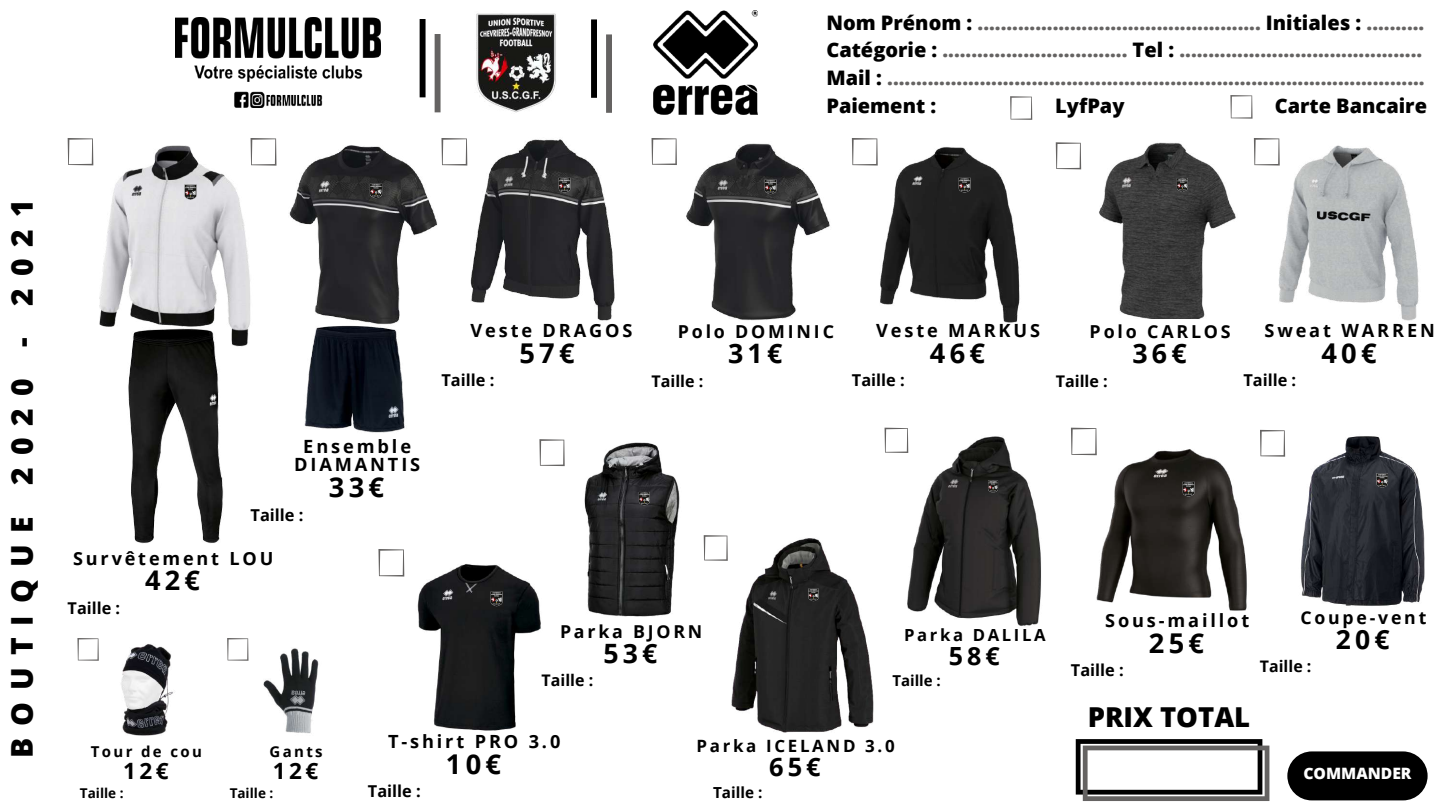
<style>
.page{position:relative;width:1440px;height:810px;background:#fff}
.page>*{position:absolute;margin:0;border:0;box-sizing:border-box;transform-origin:0 0}
.t1{font:800 30px "Open Sans";letter-spacing:.4em;color:#000}
.t2{font:800 27.4px "Open Sans";color:#000}
.t3{font:700 27.4px "Open Sans";color:#000}
.t4{font:700 27.3px "Open Sans";letter-spacing:.16em;color:#000}
.t5{font:700 27.1px "Open Sans";color:#000}
.t6{font:700 26.8px "Open Sans";color:#000}
.t7{font:700 26.6px "Open Sans";color:#000}
.t8{font:700 26.5px "Open Sans";color:#000}
.t9{font:700 25.4px "Open Sans";color:#000}
.t10{font:700 25px "Open Sans";color:#000}
.t11{font:700 22.5px "Open Sans";color:#000}
.t12{font:800 20px/27.8px "Open Sans";color:#656362}
.t13{font:800 20px "Open Sans";color:#000}
.t14{font:700 18.2px/17.8px "Open Sans";letter-spacing:.16em;color:#000;text-align:center}
.t15{font:700 18.1px "Open Sans";letter-spacing:.16em;color:#000}
.t16{font:700 17.9px "Open Sans";letter-spacing:.16em;color:#000}
.t17{font:700 17.8px "Open Sans";letter-spacing:.16em;color:#000}
.t18{font:700 17.7px "Open Sans";letter-spacing:.16em;color:#000}
.t19{font:700 16.9px "Open Sans";letter-spacing:.16em;color:#000}
.t20{font:700 16.7px "Open Sans";letter-spacing:.16em;color:#000}
.t21{font:700 16.4px "Open Sans";color:#000}
.t22{font:700 16.3px "Open Sans";color:#000}
.t23{font:700 16.1px "Open Sans";color:#000}
.t24{font:700 16px "Open Sans";color:#000}
.t25{font:700 15.9px "Open Sans";color:#000}
.t26{font:800 15.7px "Open Sans";color:#fff}
.t27{font:700 15.2px "Open Sans";color:#000}
.t28{font:700 15px "Open Sans";letter-spacing:.16em;color:#000}
.t29{font:700 13.5px "Open Sans";color:#000}
.t30{font:700 10.9px "Horizon";color:#000}
.s1{color:#000}
</style>
<div class="page">
<img style="left:176px;top:17px;width:204px;height:91px">
<img style="left:476px;top:13px;width:81px;height:100px">
<svg style="left:420px;top:19px;width:6px;height:78px"></svg>
<svg style="left:435px;top:34px;width:6px;height:78px"></svg>
<img style="left:654px;top:11px;width:103px;height:104px">
<svg style="left:591px;top:19px;width:6px;height:79px"></svg>
<svg style="left:606px;top:34px;width:6px;height:79px"></svg>
<img style="left:74px;top:138px;width:177px;height:174px">
<svg style="left:68px;top:138px;width:25px;height:27px"></svg>
<img style="left:99px;top:312px;width:152px;height:232px">
<img style="left:184px;top:184px;width:14px;height:16px">
<svg style="left:251px;top:138px;width:10px;height:28px"></svg>
<img style="left:261px;top:138px;width:177px;height:176px">
<img style="left:304px;top:314px;width:101px;height:119px">
<img style="left:370px;top:183px;width:13px;height:16px">
<svg style="left:652px;top:138px;width:6px;height:27px"></svg>
<img style="left:658px;top:138px;width:172px;height:183px">
<img style="left:764px;top:179px;width:14px;height:16px">
<svg style="left:441px;top:138px;width:3px;height:28px"></svg>
<img style="left:444px;top:138px;width:171px;height:183px">
<img style="left:559px;top:177px;width:13px;height:16px">
<div style="left:1287px;top:751px;width:141px;height:50px;background:#000;border-radius:25px"></div>
<svg style="left:1076px;top:739px;width:193px;height:62px"></svg>
<svg style="left:1056px;top:142px;width:17px;height:27px"></svg>
<img style="left:1073px;top:142px;width:163px;height:177px">
<img style="left:1176px;top:178px;width:12px;height:15px">
<svg style="left:852px;top:138px;width:26px;height:28px"></svg>
<img style="left:857px;top:140px;width:163px;height:183px">
<img style="left:958px;top:177px;width:14px;height:16px">
<svg style="left:1254px;top:138px;width:2px;height:28px"></svg>
<img style="left:1256px;top:138px;width:163px;height:183px">
<svg style="left:378px;top:549px;width:3px;height:28px"></svg>
<img style="left:381px;top:549px;width:139px;height:182px">
<img style="left:490px;top:591px;width:14px;height:16px">
<img style="left:520px;top:442px;width:160px;height:192px">
<img style="left:638px;top:492px;width:12px;height:14px">
<svg style="left:539px;top:439px;width:26px;height:27px"></svg>
<img style="left:703px;top:535px;width:171px;height:198px">
<img style="left:808px;top:588px;width:11px;height:14px">
<img style="left:884px;top:428px;width:157px;height:198px">
<img style="left:987px;top:480px;width:12px;height:14px">
<svg style="left:77px;top:638px;width:22px;height:23px"></svg>
<img style="left:121px;top:644px;width:52px;height:92px">
<svg style="left:227px;top:638px;width:22px;height:23px"></svg>
<img style="left:248px;top:643px;width:71px;height:91px">
<svg style="left:1071px;top:428px;width:26px;height:27px"></svg>
<img style="left:1084px;top:441px;width:163px;height:170px">
<img style="left:1182px;top:482px;width:14px;height:15px">
<svg style="left:1260px;top:430px;width:1px;height:27px"></svg>
<img style="left:1261px;top:429px;width:164px;height:177px">
<img style="left:1376px;top:473px;width:13px;height:16px">
<svg style="left:1010px;top:96px;width:22px;height:24px"></svg>
<svg style="left:1230px;top:95px;width:23px;height:24px"></svg>
<p class="t12" style="left:826px;top:8px;width:600px"><span class="s1">Nom Prénom :</span> ................................................. <span class="s1">Initiales :</span> ..........<br><span class="s1">Catégorie :</span> ................................ <span class="s1">Tel :</span> ..........................................<br><span class="s1">Mail :</span> .............................................................................................<br><span class="s1">Paiement :</span></p>
<p class="t13" style="left:1055px;top:91px;width:71px">LyfPay</p>
<p class="t13" style="left:1275px;top:91px;width:154px">Carte Bancaire</p>
<h1 class="t1" style="left:1px;top:758px;width:560px;rotate:-90deg">BOUTIQUE 2020 - 2021</h1>
<p class="t30" style="left:1317px;top:210px;width:55px;rotate:3deg">USCGF</p>
<p class="t14" style="left:471px;top:321px;width:163px">Veste DRAGOS</p>
<h3 class="t4" style="left:519px;top:334px;width:57px">57€</h3>
<p class="t21" style="left:441px;top:369px;width:54px">Taille :</p>
<p class="t17" style="left:678px;top:319px;width:158px">Polo DOMINIC</p>
<h3 class="t6" style="left:728px;top:335px;width:56px">31€</h3>
<p class="t23" style="left:652px;top:369px;width:53px">Taille :</p>
<p class="t14" style="left:876px;top:321px;width:165px">Veste MARKUS</p>
<h3 class="t4" style="left:930px;top:334px;width:57px">46€</h3>
<p class="t21" style="left:852px;top:369px;width:54px">Taille :</p>
<p class="t16" style="left:1090px;top:319px;width:143px">Polo CARLOS</p>
<h3 class="t6" style="left:1132px;top:335px;width:56px">36€</h3>
<p class="t23" style="left:1056px;top:369px;width:53px">Taille :</p>
<p class="t14" style="left:1264px;top:321px;width:172px">Sweat WARREN</p>
<h3 class="t4" style="left:1321px;top:334px;width:57px">40€</h3>
<p class="t21" style="left:1243px;top:369px;width:54px">Taille :</p>
<p class="t14" style="left:294px;top:437px;width:128px">Ensemble<br>DIAMANTIS</p>
<h2 class="t3" style="left:329px;top:468px;width:57px">33€</h2>
<p class="t21" style="left:251px;top:503px;width:55px">Taille :</p>
<p class="t15" style="left:73px;top:545px;width:202px">Survêtement LOU</p>
<h3 class="t5" style="left:145px;top:561px;width:56px">42€</h3>
<p class="t22" style="left:68px;top:596px;width:54px">Taille :</p>
<p class="t28" style="left:91px;top:741px;width:113px">Tour de cou</p>
<p class="t11" style="left:123px;top:755px;width:47px">12€</p>
<p class="t29" style="left:80px;top:784px;width:45px">Taille :</p>
<p class="t28" style="left:270px;top:741px;width:55px">Gants</p>
<p class="t11" style="left:273px;top:755px;width:47px">12€</p>
<p class="t29" style="left:230px;top:784px;width:45px">Taille :</p>
<p class="t17" style="left:560px;top:619px;width:144px">Parka BJORN</p>
<h3 class="t7" style="left:604px;top:635px;width:55px">53€</h3>
<p class="t24" style="left:542px;top:669px;width:53px">Taille :</p>
<p class="t20" style="left:904px;top:623px;width:143px">Parka DALILA</p>
<p class="t10" style="left:949px;top:638px;width:52px">58€</p>
<p class="t28" style="left:892px;top:670px;width:50px">Taille :</p>
<p class="t14" style="left:388px;top:732px;width:174px">T-shirt PRO 3.0</p>
<h3 class="t4" style="left:446px;top:745px;width:57px">10€</h3>
<p class="t21" style="left:368px;top:780px;width:54px">Taille :</p>
<p class="t19" style="left:696px;top:734px;width:200px">Parka ICELAND 3.0</p>
<p class="t9" style="left:769px;top:749px;width:53px">65€</p>
<p class="t27" style="left:713px;top:781px;width:51px">Taille :</p>
<p class="t14" style="left:1105px;top:611px;width:146px">Sous-maillot</p>
<h3 class="t4" style="left:1149px;top:624px;width:57px">25€</h3>
<p class="t21" style="left:1071px;top:659px;width:54px">Taille :</p>
<p class="t18" style="left:1300px;top:605px;width:127px">Coupe-vent</p>
<h3 class="t8" style="left:1336px;top:620px;width:55px">20€</h3>
<p class="t25" style="left:1260px;top:655px;width:53px">Taille :</p>
<h2 class="t2" style="left:1088px;top:698px;width:164px">PRIX TOTAL</h2>
<p class="t26" style="left:1303px;top:763px;width:110px">COMMANDER</p>
</div>
